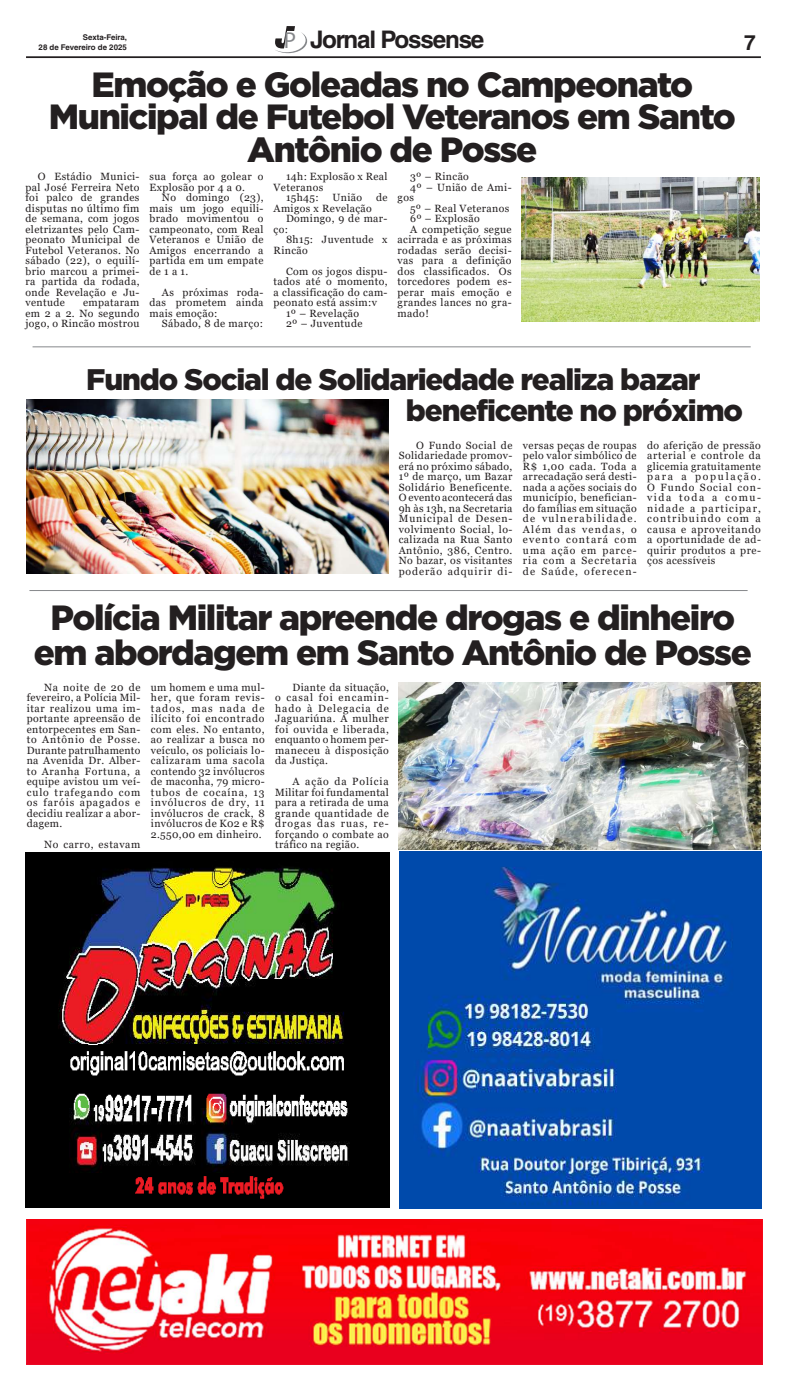
<style>
.page{position:relative;width:787px;height:1389px;background:#fff}
.page>*{position:absolute;margin:0;border:0;box-sizing:border-box;transform-origin:0 0}
.t1{font:900 35px/32.4px "Gotham";letter-spacing:-.04em;color:#231f20;text-align:center}
.t2{font:900 29.75px/30.6px "Gotham";letter-spacing:-.04em;color:#231f20}
.t3{font:700 24.24px "Helvetica LT Std";letter-spacing:-.05em;color:#231f20}
.t4{font:700 21px "Helvetica LT Std";color:#231f20}
.t5{font:10.5px/10.5px "Georgia";letter-spacing:.035em;color:#231f20;text-align:justify}
.t6{font:10.5px "Georgia";letter-spacing:.055em;color:#231f20}
.t7{font:700 7.88px/9.5px "Helvetica LT Std";color:#231f20;text-align:right}
.s1{font-family:"Myriad Pro";font-weight:400;font-size:23.01px;color:#86888b}
</style>
<div class="page">
<hr style="left:26px;top:56px;width:734px;height:2px;background:#231f20">
<svg style="left:275px;top:26px;width:32px;height:27px"></svg>
<img style="left:25px;top:853px;width:364px;height:355px">
<img style="left:27px;top:1219px;width:735px;height:145px">
<img style="left:399px;top:852px;width:362px;height:356px">
<hr style="left:33px;top:347px;width:717px;height:1px;background:#86888b">
<img style="left:521px;top:177px;width:238px;height:144px">
<hr style="left:29px;top:590px;width:718px;height:1px;background:#86888b">
<img style="left:26px;top:399px;width:362px;height:175px">
<img style="left:398px;top:683px;width:362px;height:167px">
<p class="t7" style="left:39px;top:33px;width:90px">Sexta-Feira,<br>28 de Fevereiro de 2025</p>
<h3 class="t3" style="left:283px;top:25px;width:202px"><span class="s1">P</span> Jornal Possense</h3>
<h3 class="t4" style="left:743px;top:30px;width:13px">7</h3>
<h1 class="t1" style="left:49px;top:67px;width:688px">Emoção e Goleadas no Campeonato<br>Municipal de Futebol Veteranos em Santo<br>Antônio de Posse</h1>
<p class="t5" style="left:26px;top:172px;width:115px;text-indent:12px">O Estádio Munici&shy;pal José Ferreira Neto foi palco de grandes disputas no último fim de semana, com jogos eletrizantes pelo Cam&shy;peonato Municipal de Futebol Veteranos. No sábado (22), o equilí&shy;brio marcou a primei&shy;ra partida da rodada, onde Revelação e Ju&shy;ventude</p>
<p class="t5" style="left:26px;top:298px;width:115px;text-indent:58px">empataram em 2 a 2. No segundo jogo, o Rincão mostrou</p>
<p class="t5" style="left:149px;top:172px;width:115px">sua força ao golear o<br>Explosão por 4 a 0.</p>
<p class="t5" style="left:149px;top:193px;width:115px;text-indent:12px">No domingo (23), mais um jogo equili&shy;brado movimentou o campeonato, com Real Veteranos e União de Amigos encerrando a partida em um empate de 1 a 1.</p>
<p class="t5" style="left:149px;top:287px;width:115px;text-indent:12px">As próximas roda&shy;das prometem ainda mais emoção:</p>
<p class="t5" style="left:162px;top:319px;width:102px">Sábado, 8 de março:</p>
<p class="t5" style="left:286px;top:172px;width:103px">14h: Explosão x Real</p>
<p class="t5" style="left:273px;top:182px;width:51px">Veteranos</p>
<p class="t5" style="left:286px;top:193px;width:34px">15h45:</p>
<p class="t5" style="left:332px;top:193px;width:31px">União</p>
<p class="t5" style="left:376px;top:193px;width:13px">de</p>
<p class="t5" style="left:273px;top:203px;width:100px">Amigos x Revelação</p>
<p class="t5" style="left:286px;top:214px;width:103px">Domingo, 9 de mar-</p>
<p class="t5" style="left:273px;top:224px;width:16px">ço:</p>
<p class="t5" style="left:286px;top:235px;width:103px">8h15: Juventude x</p>
<p class="t5" style="left:273px;top:245px;width:36px">Rincão</p>
<p class="t5" style="left:286px;top:266px;width:103px">Com os jogos dispu-</p>
<p class="t5" style="left:273px;top:277px;width:115px">tados até o momento,</p>
<p class="t5" style="left:273px;top:287px;width:115px">a classificação do cam-</p>
<p class="t5" style="left:273px;top:298px;width:105px">peonato está assim:v</p>
<p class="t5" style="left:286px;top:308px;width:75px">1º – Revelação</p>
<p class="t5" style="left:286px;top:319px;width:78px">2º – Juventude</p>
<p class="t5" style="left:410px;top:172px;width:60px">3º – Rincão</p>
<p class="t5" style="left:410px;top:182px;width:103px">4º – União de Ami-</p>
<p class="t5" style="left:397px;top:193px;width:18px">gos</p>
<p class="t5" style="left:410px;top:203px;width:101px">5º – Real Veteranos</p>
<p class="t5" style="left:410px;top:214px;width:71px">6º – Explosão</p>
<p class="t5" style="left:410px;top:224px;width:103px">A competição segue</p>
<p class="t5" style="left:397px;top:235px;width:115px">acirrada e as próximas</p>
<p class="t5" style="left:397px;top:245px;width:115px">rodadas serão decisi-</p>
<p class="t5" style="left:397px;top:256px;width:115px">vas para a definição</p>
<p class="t5" style="left:397px;top:266px;width:115px">dos classificados. Os</p>
<p class="t5" style="left:397px;top:277px;width:115px">torcedores podem es-</p>
<p class="t5" style="left:397px;top:287px;width:115px">perar mais emoção e</p>
<p class="t5" style="left:397px;top:298px;width:115px">grandes lances no gra-</p>
<p class="t5" style="left:397px;top:308px;width:33px">mado!</p>
<h2 class="t2" style="left:406px;top:363px;width:338px;text-indent:-319px">Fundo Social de Solidariedade realiza bazar beneficente no próximo</h2>
<p class="t5" style="left:398px;top:440px;width:115px;text-indent:17px">O Fundo Social de Solidariedade promov&shy;erá no próximo sábado, 1º de março, um Bazar Solidário Beneficente.<br>O evento acontecerá das 9h às 13h, na Secretaria Municipal de Desen&shy;volvimento Social, lo&shy;calizada na Rua Santo Antônio, 386, Centro.<br>No bazar, os visitantes poderão adquirir di-</p>
<p class="t5" style="left:522px;top:440px;width:115px">versas peças de roupas pelo valor simbólico de R$ 1,00 cada. Toda a arrecadação será desti&shy;nada a ações sociais do município, benefician&shy;do famílias em situação de vulnerabilidade.<br>Além das vendas, o evento contará com uma ação em parce&shy;ria com a Secretaria de Saúde, oferecen-</p>
<p class="t5" style="left:647px;top:440px;width:115px">do aferição de pressão arterial e controle da glicemia gratuitamente para a populaçã o.<br>O Fundo Social con&shy;vida toda a comu&shy;nidade a participar, contribuindo com a causa e aproveitando a oportunidade de ad&shy;quirir produtos a pre&shy;ços acessíveis</p>
<h1 class="t1" style="left:34px;top:599px;width:719px;line-height:35px">Polícia Militar apreende drogas e dinheiro em abordagem em Santo Antônio de Posse</h1>
<p class="t5" style="left:27px;top:682px;width:115px;text-indent:17px">Na noite de 20 de fevereiro, a Polícia Mil&shy;itar realizou uma im&shy;portante apreensão de entorpecentes em San&shy;to Antônio de Posse.<br>Durante patrulhamento na Avenida Dr. Alber&shy;to Aranha Fortuna, a equipe avistou um veí&shy;culo trafegando com os faróis apagados e decidiu realizar a abor&shy;dagem.</p>
<p class="t6" style="left:44px;top:838px;width:98px">No carro, estavam</p>
<p class="t5" style="left:151px;top:682px;width:115px">um homem e uma mul&shy;her, que foram revis&shy;tados, mas nada de ilícito foi encontrado com eles. No entanto, ao realizar a busca no veículo, os policiais lo&shy;calizaram uma sacola contendo 32 invólucros de maconha, 79 micro&shy;tubos de cocaína, 13 invólucros de dry, 11 invólucros de crack, 8 invólucros de K02 e R$ 2.550,00 em dinheiro.</p>
<p class="t5" style="left:275px;top:682px;width:115px;text-indent:17px">Diante da situação, o casal foi encamin&shy;hado à Delegacia de Jaguariúna. A mulher foi ouvida e liberada, enquanto o homem per&shy;maneceu à disposição da Justiça.</p>
<p class="t5" style="left:275px;top:776px;width:115px;text-indent:17px">A ação da Polícia Militar foi fundamental para a retirada de uma grande quantidade de drogas das ruas, re&shy;forçando o combate ao tráfico na região.</p>
</div>
